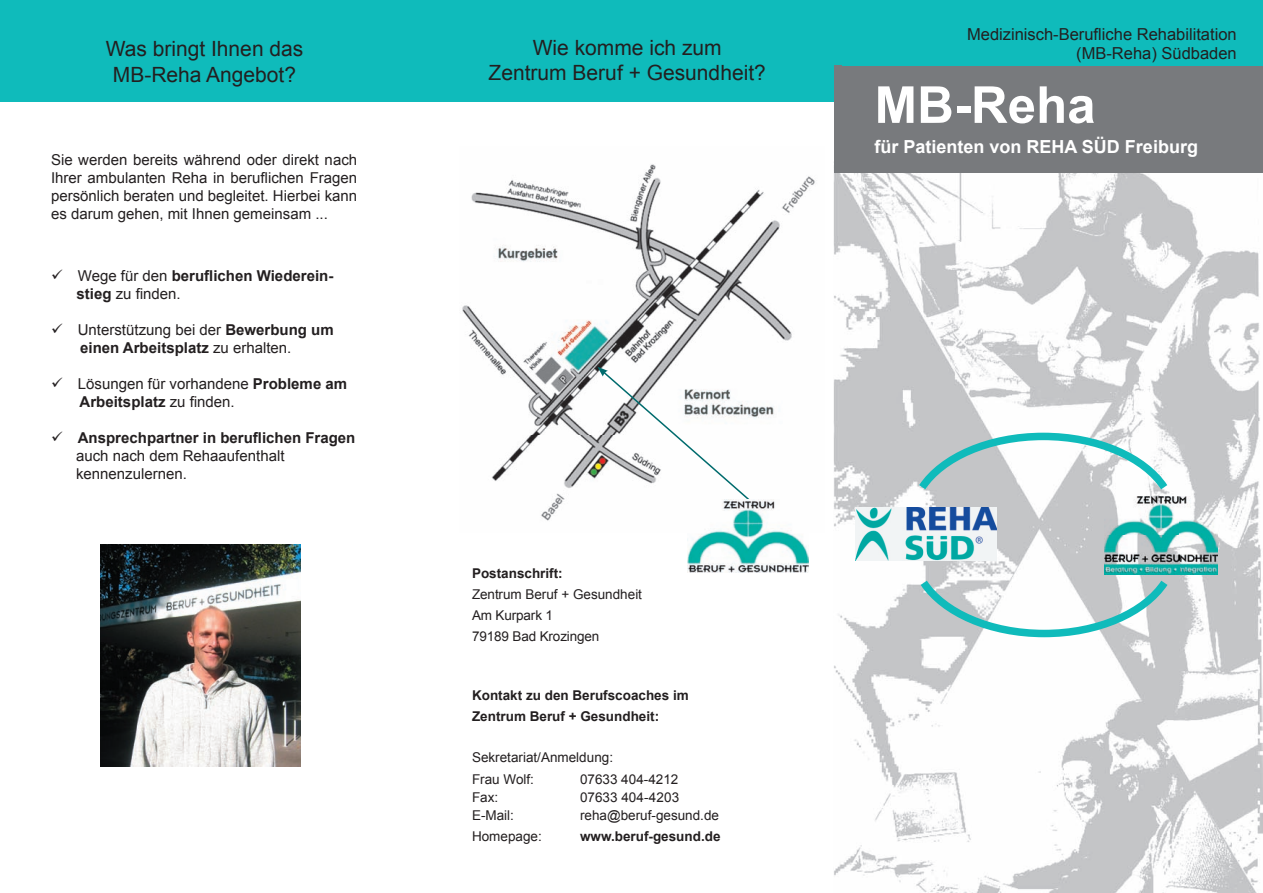
<style>
.page{position:relative;width:1263px;height:893px;background:#fff}
.page>*{position:absolute;margin:0;border:0;box-sizing:border-box;transform-origin:0 0}
.t1{font:700 51px "Arial";color:#fff}
.t2{font:21px/25.2px "Arial";color:#231f20;text-align:center}
.t3{font:700 18px "Arial";color:#fff}
.t4{font:16.5px/19.8px "Arial";color:#231f20;text-align:right}
.t5{font:15px/18px "Arial";color:#231f20}
.t6{font:700 15px/18px "Arial";color:#231f20}
.t7{font:13.5px/21px "Arial";color:#231f20}
.t8{font:700 13.5px/20.9px "Arial";color:#231f20}
.s1{font-weight:400}
.s2{font-weight:700}
</style>
<div class="page">
<img style="left:462px;top:164px;width:353px;height:357px">
<img style="left:833px;top:162px;width:430px;height:731px">
<div style="left:1px;top:0;width:841px;height:101px;background:#0fbbbb"></div>
<svg style="left:597px;top:367px;width:163px;height:142px"></svg>
<div style="left:834px;top:65px;width:428px;height:107px;background:#787a7d"></div>
<div style="left:842px;top:0;width:420px;height:65px;background:#0fbbbb"></div>
<img style="left:100px;top:544px;width:201px;height:222px">
<img style="left:1105px;top:497px;width:112px;height:78px">
<svg style="left:912px;top:429px;width:262px;height:69px"></svg>
<svg style="left:913px;top:572px;width:262px;height:69px"></svg>
<img style="left:687px;top:499px;width:121px;height:74px">
<img style="left:856px;top:507px;width:140px;height:54px">
<h2 class="t2" style="left:106px;top:37px;width:199px">Was bringt Ihnen das<br>MB-Reha Angebot?</h2>
<p class="t5" style="left:51px;top:151px;width:308px;text-align:justify">Sie werden bereits während oder direkt nach Ihrer ambulanten Reha in beruflichen Fragen persönlich beraten und begleitet. Hierbei kann es darum gehen, mit Ihnen gemeinsam ...</p>
<p class="t6" style="left:77px;top:267px;width:258px;text-indent:-26px">✓ <span class="s1">Wege für den</span> beruflichen Wiederein&shy;stieg <span class="s1">zu finden.</span></p>
<p class="t5" style="left:80px;top:321px;width:255px;text-indent:-29px">✓ Unterstützung bei der <span class="s2">Bewerbung um einen Arbeitsplatz</span> zu erhalten.</p>
<p class="t5" style="left:80px;top:375px;width:269px;text-indent:-29px">✓ Lösungen für vorhandene <span class="s2">Probleme am<br>Arbeitsplatz</span> zu finden.</p>
<p class="t5" style="left:76px;top:429px;width:281px;text-indent:-25px">✓ <span class="s2">Ansprechpartner in beruflichen Fragen </span>auch nach dem Rehaaufenthalt kennenzulernen.</p>
<h2 class="t2" style="left:489px;top:35px;width:279px">Wie komme ich zum<br>Zentrum Beruf + Gesundheit?</h2>
<p class="t4" style="left:967px;top:24px;width:271px">Medizinisch-Berufliche Rehabilitation (MB-Reha) Südbaden</p>
<h1 class="t1" style="left:874px;top:71px;width:222px">MB-Reha</h1>
<p class="t3" style="left:874px;top:135px;width:325px">für Patienten von REHA SÜD Freiburg</p>
<p class="t8" style="left:472px;top:563px;width:92px">Postanschrift:</p>
<p class="t7" style="left:472px;top:583px;width:172px">Zentrum Beruf + Gesundheit<br>Am Kurpark 1<br>79189 Bad Krozingen</p>
<p class="t8" style="left:472px;top:685px;width:218px">Kontakt zu den Berufscoaches im<br>Zentrum Beruf + Gesundheit:</p>
<p class="t7" style="left:472px;top:746px;width:143px;line-height:22.4px">Sekretariat/Anmeldung:<br>Frau Wolf:</p>
<p class="t7" style="left:580px;top:769px;width:100px">07633 404-4212</p>
<p class="t7" style="left:472px;top:787px;width:28px">Fax:</p>
<p class="t7" style="left:580px;top:787px;width:101px">07633 404-4203</p>
<p class="t7" style="left:472px;top:805px;width:43px">E-Mail:</p>
<p class="t7" style="left:580px;top:805px;width:141px">reha@beruf-gesund.de</p>
<p class="t7" style="left:472px;top:826px;width:71px">Homepage:</p>
<p class="t8" style="left:580px;top:826px;width:142px">www.beruf-gesund.de</p>
</div>
